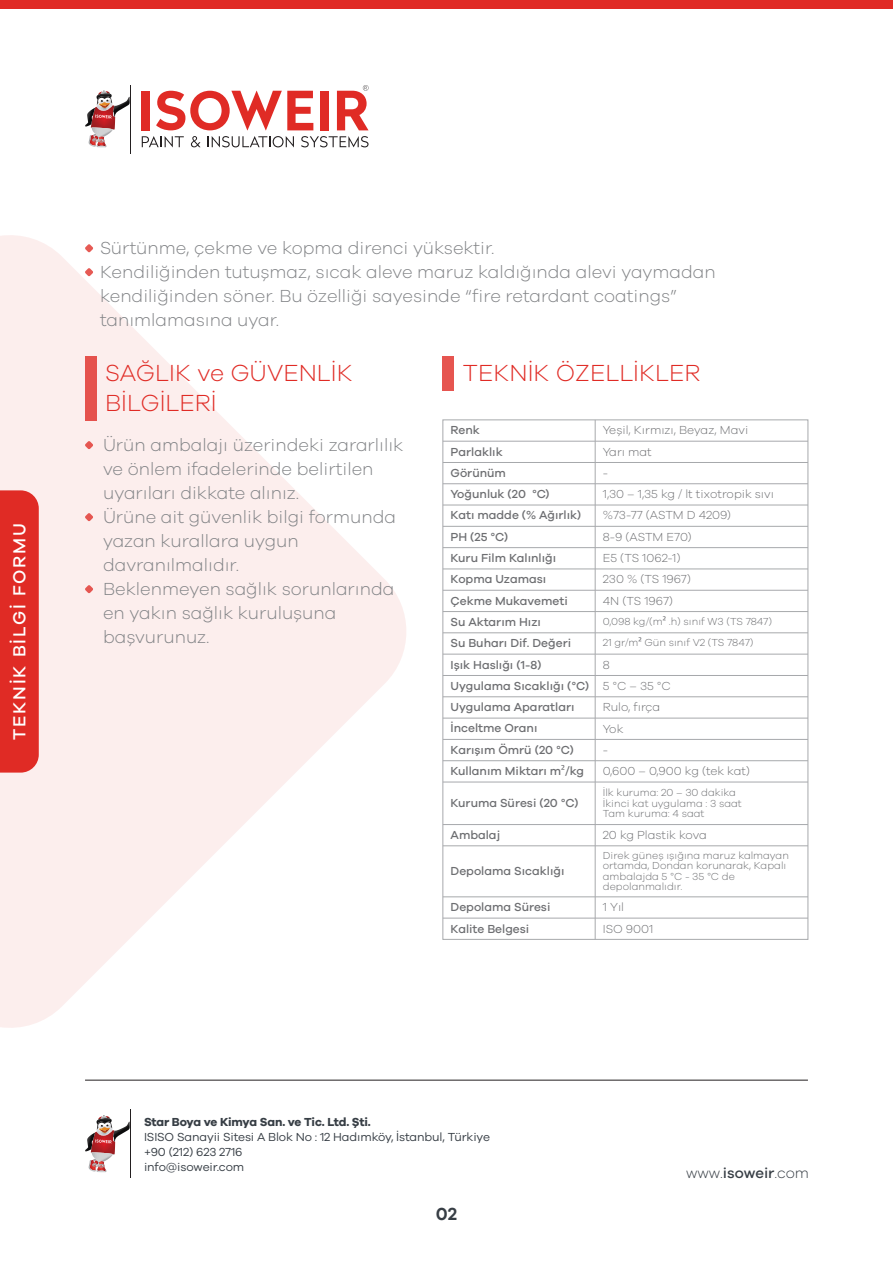
<style>
.page{position:relative;width:893px;height:1263px;background:#fff}
.page>*{position:absolute;margin:0;border:0;box-sizing:border-box;transform-origin:0 0}
.t1{font:300 24px/30px "Galano Grotesque";color:#e02b25}
.t2{font:300 18px/24px "Galano Grotesque";color:#808285}
.t3{font:500 18px "Galano Grotesque";letter-spacing:.1em;color:#fff}
.t4{font:600 18px "Galano Grotesque";color:#373e45}
.t5{font:300 15px "Galano Grotesque";color:#373e45}
.t6{font:500 12px/21.3px "Galano Grotesque";color:#6d6e71}
.t7{font:300 12px "Galano Grotesque";color:#6d6e71}
.t8{font:12px/15px "Galano Grotesque";letter-spacing:-.01em;color:#373e45}
.t9{font:700 12px "Galano Grotesque";letter-spacing:-.02em;color:#373e45}
.t10{font:300 10.5px/10.5px "Galano Grotesque";color:#6d6e71}
.s1{font-family:"Myriad Pro";font-weight:400}
.s2{font-weight:300}
.s3{font-weight:500}
</style>
<div class="page">
<svg style="left:0;top:235px;width:406px;height:793px;fill:#fceeed"></svg>
<div style="left:0;top:490px;width:39px;height:283px;background:#e02b25"></div>
<hr style="left:130px;top:85px;width:1px;height:68px;background:#231f20">
<svg style="left:85px;top:91px;width:45px;height:56px"></svg>
<svg style="left:142px;top:136px;width:42px;height:11px"></svg>
<svg style="left:191px;top:136px;width:10px;height:11px"></svg>
<svg style="left:208px;top:136px;width:86px;height:11px"></svg>
<svg style="left:301px;top:136px;width:68px;height:11px"></svg>
<div style="left:142px;top:91px;width:8px;height:39px;background:#e02b25"></div>
<svg style="left:156px;top:91px;width:157px;height:39px"></svg>
<div style="left:320px;top:91px;width:8px;height:39px;background:#e02b25"></div>
<svg style="left:337px;top:85px;width:32px;height:45px"></svg>
<hr style="left:130px;top:1110px;width:1px;height:68px;background:#231f20">
<svg style="left:85px;top:1115px;width:45px;height:57px"></svg>
<hr style="left:85px;top:1080px;width:723px;height:1px;background:#231f20">
<div style="left:0;top:0;width:893px;height:9px;background:#e02b25"></div>
<div style="left:85px;top:356px;width:11px;height:64px;background:#e5524d"></div>
<svg style="left:85px;top:513px;width:8px;height:8px"></svg>
<svg style="left:85px;top:585px;width:8px;height:8px"></svg>
<svg style="left:85px;top:441px;width:8px;height:8px"></svg>
<div style="left:443px;top:356px;width:11px;height:34px;background:#e65550"></div>
<svg style="left:85px;top:268px;width:8px;height:8px"></svg>
<svg style="left:85px;top:244px;width:8px;height:8px"></svg>
<hr style="left:443px;top:441px;width:365px;height:1px;background:#a7a9ac">
<hr style="left:443px;top:462px;width:365px;height:1px;background:#a7a9ac">
<hr style="left:443px;top:483px;width:365px;height:1px;background:#a7a9ac">
<hr style="left:443px;top:505px;width:365px;height:1px;background:#a7a9ac">
<hr style="left:443px;top:526px;width:365px;height:1px;background:#a7a9ac">
<hr style="left:443px;top:547px;width:365px;height:1px;background:#a7a9ac">
<hr style="left:443px;top:568px;width:365px;height:1px;background:#a7a9ac">
<hr style="left:443px;top:590px;width:365px;height:1px;background:#a7a9ac">
<hr style="left:443px;top:611px;width:365px;height:1px;background:#a7a9ac">
<hr style="left:443px;top:632px;width:365px;height:1px;background:#a7a9ac">
<hr style="left:443px;top:654px;width:365px;height:1px;background:#a7a9ac">
<hr style="left:443px;top:675px;width:365px;height:1px;background:#a7a9ac">
<hr style="left:443px;top:696px;width:365px;height:1px;background:#a7a9ac">
<hr style="left:443px;top:718px;width:365px;height:1px;background:#a7a9ac">
<hr style="left:443px;top:739px;width:365px;height:1px;background:#a7a9ac">
<hr style="left:443px;top:760px;width:365px;height:1px;background:#a7a9ac">
<hr style="left:443px;top:782px;width:365px;height:1px;background:#a7a9ac">
<svg style="left:595px;top:420px;width:1px;height:362px"></svg>
<hr style="left:443px;top:824px;width:365px;height:1px;background:#a7a9ac">
<hr style="left:595px;top:782px;width:1px;height:43px;background:#a7a9ac">
<hr style="left:443px;top:845px;width:365px;height:1px;background:#a7a9ac">
<svg style="left:595px;top:825px;width:1px;height:20px"></svg>
<hr style="left:443px;top:896px;width:365px;height:1px;background:#a7a9ac">
<hr style="left:595px;top:846px;width:1px;height:51px;background:#a7a9ac">
<hr style="left:443px;top:918px;width:365px;height:1px;background:#a7a9ac">
<svg style="left:595px;top:897px;width:1px;height:42px"></svg>
<p class="t3" style="left:9px;top:740px;width:218px;rotate:-90deg">TEKNİK BİLGİ FORMU</p>
<p class="t2" style="left:100px;top:236px;width:617px">Sürtünme, çekme ve kopma direnci yüksektir.<br>Kendiliğinden tutuşmaz, sıcak aleve maruz kaldığında alevi yaymadan kendiliğinden söner. Bu özelliği sayesinde “fire retardant coatings” tanımlamasına uyar.</p>
<h1 class="t1" style="left:105px;top:357px;width:249px">SAĞLIK ve GÜVENLİK<br>BİLGİLERİ</h1>
<p class="t2" style="left:103px;top:432px;width:302px">Ürün ambalajı üzerindeki zararlılık ve önlem ifadelerinde belirtilen uyarıları dikkate alınız.<br>Ürüne ait güvenlik bilgi formunda yazan kurallara uygun davranılmalıdır.<br>Beklenmeyen sağlık sorunlarında en yakın sağlık kuruluşuna başvurunuz.</p>
<h1 class="t1" style="left:463px;top:357px;width:239px">TEKNİK ÖZELLİKLER</h1>
<p class="t6" style="left:451px;top:419px;width:31px">Renk</p>
<p class="t7" style="left:603px;top:423px;width:147px">Yeşil, Kırmızı, Beyaz, Mavi</p>
<p class="t6" style="left:451px;top:440px;width:54px">Parlaklık</p>
<p class="t7" style="left:603px;top:444px;width:50px">Yarı mat</p>
<p class="t6" style="left:451px;top:462px;width:57px">Görünüm</p>
<p class="t7" style="left:603px;top:466px;width:7px">-</p>
<p class="t6" style="left:451px;top:483px;width:101px">Yoğunluk (20 °C)</p>
<p class="t7" style="left:603px;top:487px;width:173px">1,30 – 1,35 kg / lt tixotropik sıvı</p>
<p class="t6" style="left:451px;top:504px;width:132px">Katı madde (% Ağırlık)</p>
<p class="t7" style="left:603px;top:508px;width:130px">%73-77 (ASTM D 4209)</p>
<p class="t6" style="left:451px;top:526px;width:59px">PH (25 °C)</p>
<p class="t7" style="left:603px;top:529px;width:90px">8-9 (ASTM E70)</p>
<p class="t6" style="left:451px;top:547px;width:107px">Kuru Film Kalınlığı</p>
<p class="t7" style="left:603px;top:551px;width:79px">E5 (TS 1062-1)</p>
<p class="t6" style="left:451px;top:568px;width:97px">Kopma Uzaması</p>
<p class="t7" style="left:603px;top:572px;width:90px">230 % (TS 1967)</p>
<p class="t6" style="left:451px;top:589px;width:119px">Çekme Mukavemeti</p>
<p class="t7" style="left:603px;top:593px;width:72px">4N (TS 1967)</p>
<p class="t6" style="left:451px;top:611px;width:92px">Su Aktarım Hızı</p>
<p class="t10" style="left:603px;top:616px;width:171px">0,098 kg/(m<span class="s1">²</span> .h) sınıf W3 (TS 7847)</p>
<p class="t6" style="left:451px;top:632px;width:122px">Su Buharı Dif. Değeri</p>
<p class="t10" style="left:603px;top:637px;width:152px">21 gr/m<span class="s1">²</span> Gün sınıf V2 (TS 7847)</p>
<p class="t6" style="left:451px;top:653px;width:92px">Işık Haslığı (1-8)</p>
<p class="t6" style="left:451px;top:653px;width:222px;text-indent:152px"><span class="s2">8<br></span>Uygulama Sıcaklığı (°C) <span class="s2">5 °C – 35 °C<br></span>Uygulama Aparatları</p>
<p class="t7" style="left:603px;top:700px;width:59px">Rulo, fırça</p>
<p class="t6" style="left:451px;top:717px;width:88px">İnceltme Oranı</p>
<p class="t7" style="left:603px;top:721px;width:22px">Yok</p>
<p class="t6" style="left:451px;top:739px;width:125px">Karışım Ömrü (20 °C)</p>
<p class="t7" style="left:603px;top:742px;width:7px">-</p>
<p class="t6" style="left:451px;top:760px;width:135px">Kullanım Miktarı m<span class="s1">²</span>/kg</p>
<p class="t7" style="left:603px;top:764px;width:149px">0,600 – 0,900 kg (tek kat)</p>
<p class="t6" style="left:451px;top:792px;width:129px">Kuruma Süresi (20 °C)</p>
<p class="t10" style="left:603px;top:787px;width:140px">İlk kuruma: 20 – 30 dakika<br>İkinci kat uygulama : 3 saat<br>Tam kuruma: 4 saat</p>
<p class="t6" style="left:451px;top:824px;width:51px">Ambalaj</p>
<p class="t7" style="left:603px;top:828px;width:106px">20 kg Plastik kova</p>
<p class="t6" style="left:451px;top:860px;width:115px">Depolama Sıcaklığı</p>
<p class="t10" style="left:603px;top:850px;width:188px">Direk güneş ışığına maruz kalmayan ortamda, Dondan korunarak, Kapalı ambalajda 5 °C - 35 °C de depolanmalıdır.</p>
<p class="t6" style="left:451px;top:896px;width:101px">Depolama Süresi</p>
<p class="t7" style="left:603px;top:900px;width:23px">1 Yıl</p>
<p class="t6" style="left:451px;top:917px;width:80px">Kalite Belgesi</p>
<p class="t7" style="left:603px;top:921px;width:52px">ISO 9001</p>
<p class="t9" style="left:144px;top:1114px;width:228px">Star Boya ve Kimya San. ve Tic. Ltd. Şti.</p>
<p class="t8" style="left:144px;top:1128px;width:347px">ISISO Sanayii Sitesi A Blok No : 12 Hadımköy, İstanbul, Türkiye +90 (212) 623 2716<br>info@isoweir.com</p>
<p class="t4" style="left:436px;top:1203px;width:23px">02</p>
<p class="t5" style="left:686px;top:1164px;width:124px">www.<span class="s3">isoweir</span>.com</p>
</div>
